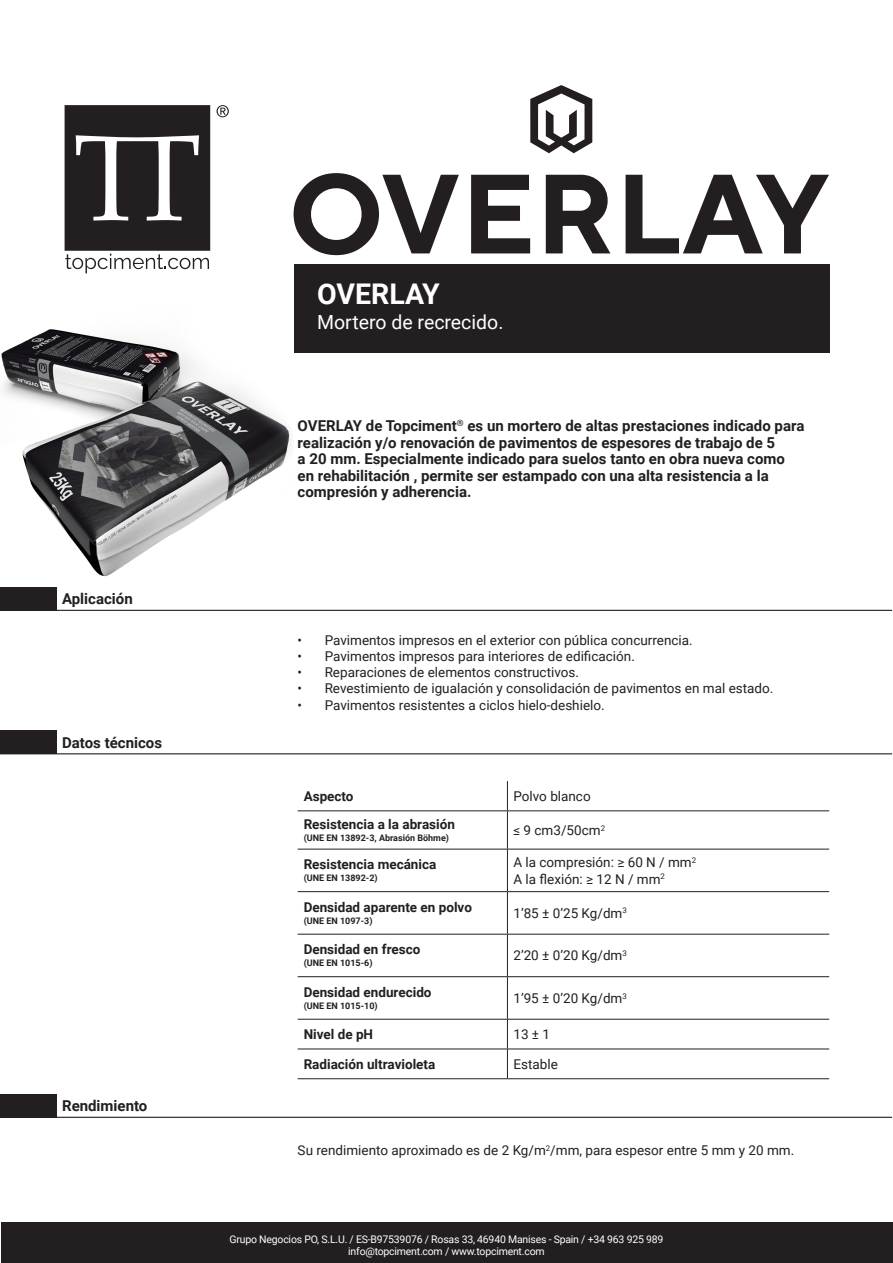
<style>
.page{position:relative;width:893px;height:1263px;background:#fff}
.page>*{position:absolute;margin:0;border:0;box-sizing:border-box;transform-origin:0 0}
.t1{font:700 28.5px "Roboto";color:#fff}
.t2{font:19.5px "Roboto";color:#fff}
.TEXTO_DESTACADO{font:700 15px/16.5px "Roboto";color:#231f20}
.TEXTO_GROSO{font:13.5px "Roboto";color:#231f20}
.cuerpo_texto{font:700 13.5px "Roboto";color:#231f20}
.cuerpo_texto-2{font:13.5px "Roboto";color:#231f20}
.t3{font:10.5px/12px "Roboto";letter-spacing:-.02em;color:#fff;text-align:center}
.cuerpo_texto-3{font:700 9px "Roboto";color:#231f20}
</style>
<div class="page">
<div style="left:1px;top:1222px;width:892px;height:41px;background:#231f20"></div>
<img style="left:1px;top:273px;width:289px;height:319px">
<div style="left:294px;top:264px;width:535px;height:88px;background:#231f20"></div>
<svg style="left:65px;top:105px;width:145px;height:168px"></svg>
<svg style="left:217px;top:105px;width:12px;height:12px"></svg>
<svg style="left:294px;top:173px;width:165px;height:82px"></svg>
<svg style="left:471px;top:175px;width:59px;height:78px"></svg>
<svg style="left:546px;top:175px;width:64px;height:78px"></svg>
<svg style="left:626px;top:175px;width:203px;height:78px"></svg>
<svg style="left:530px;top:85px;width:62px;height:68px"></svg>
<div style="left:0;top:587px;width:56px;height:23px;background:#231f20"></div>
<hr style="left:0;top:610px;width:56px;height:1px;background:#231f20">
<hr style="left:56px;top:610px;width:836px;height:1px;background:#231f20">
<div style="left:0;top:730px;width:56px;height:24px;background:#231f20"></div>
<hr style="left:56px;top:753px;width:836px;height:1px;background:#231f20">
<hr style="left:298px;top:1048px;width:209px;height:1px;background:#231f20">
<hr style="left:507px;top:1048px;width:322px;height:1px;background:#231f20">
<hr style="left:298px;top:1078px;width:209px;height:1px;background:#231f20">
<hr style="left:507px;top:1078px;width:322px;height:1px;background:#231f20">
<hr style="left:298px;top:810px;width:209px;height:1px;background:#231f20">
<hr style="left:507px;top:810px;width:322px;height:1px;background:#231f20">
<hr style="left:298px;top:849px;width:209px;height:1px;background:#231f20">
<hr style="left:507px;top:849px;width:322px;height:1px;background:#231f20">
<hr style="left:298px;top:891px;width:209px;height:1px;background:#231f20">
<hr style="left:507px;top:891px;width:322px;height:1px;background:#231f20">
<hr style="left:298px;top:934px;width:209px;height:1px;background:#231f20">
<hr style="left:507px;top:934px;width:322px;height:1px;background:#231f20">
<svg style="left:507px;top:781px;width:1px;height:29px"></svg>
<hr style="left:507px;top:811px;width:1px;height:38px;background:#231f20">
<hr style="left:507px;top:849px;width:1px;height:42px;background:#231f20">
<hr style="left:507px;top:892px;width:1px;height:42px;background:#231f20">
<hr style="left:507px;top:934px;width:1px;height:42px;background:#231f20">
<hr style="left:507px;top:977px;width:1px;height:42px;background:#231f20">
<svg style="left:507px;top:1020px;width:1px;height:58px"></svg>
<hr style="left:298px;top:1019px;width:209px;height:1px;background:#231f20">
<hr style="left:507px;top:1019px;width:322px;height:1px;background:#231f20">
<hr style="left:298px;top:976px;width:209px;height:1px;background:#231f20">
<hr style="left:507px;top:976px;width:322px;height:1px;background:#231f20">
<div style="left:0;top:1094px;width:56px;height:23px;background:#231f20"></div>
<hr style="left:0;top:1117px;width:56px;height:1px;background:#231f20">
<hr style="left:56px;top:1117px;width:836px;height:1px;background:#231f20">
<h3 class="TEXTO_DESTACADO" style="left:62px;top:590px;width:72px">Aplicación</h3>
<h3 class="TEXTO_DESTACADO" style="left:62px;top:734px;width:101px">Datos técnicos</h3>
<h3 class="TEXTO_DESTACADO" style="left:62px;top:1097px;width:87px">Rendimiento</h3>
<h1 class="t1" style="left:317px;top:274px;width:124px">OVERLAY</h1>
<h2 class="t2" style="left:317px;top:309px;width:188px">Mortero de recrecido.</h2>
<p class="TEXTO_DESTACADO" style="left:298px;top:417px;width:508px">OVERLAY de Topciment<sup>®</sup> es un mortero de altas prestaciones indicado para realización y/o renovación de pavimentos de espesores de trabajo de 5<br>a 20 mm. Especialmente indicado para suelos tanto en obra nueva como en rehabilitación , permite ser estampado con una alta resistencia a la compresión y adherencia.</p>
<p class="TEXTO_GROSO" style="left:298px;top:631px;width:397px">• Pavimentos impresos en el exterior con pública concurrencia.</p>
<p class="TEXTO_GROSO" style="left:298px;top:647px;width:339px">• Pavimentos impresos para interiores de edificación.</p>
<p class="TEXTO_GROSO" style="left:298px;top:663px;width:283px">• Reparaciones de elementos constructivos.</p>
<p class="TEXTO_GROSO" style="left:298px;top:679px;width:477px">• Revestimiento de igualación y consolidación de pavimentos en mal estado.</p>
<p class="TEXTO_GROSO" style="left:298px;top:695px;width:309px">• Pavimentos resistentes a ciclos hielo-deshielo.</p>
<p class="cuerpo_texto" style="left:304px;top:787px;width:51px">Aspecto</p>
<p class="cuerpo_texto-2" style="left:513px;top:787px;width:79px">Polvo blanco</p>
<p class="cuerpo_texto" style="left:304px;top:815px;width:153px">Resistencia a la abrasión</p>
<p class="cuerpo_texto-3" style="left:304px;top:831px;width:147px">(UNE EN 13892-3, Abrasión Böhme)</p>
<p class="cuerpo_texto-2" style="left:513px;top:821px;width:93px">≤ 9 cm3/50cm<sup>2</sup></p>
<p class="cuerpo_texto" style="left:304px;top:855px;width:134px">Resistencia mecánica</p>
<p class="cuerpo_texto-3" style="left:304px;top:872px;width:76px">(UNE EN 13892-2)</p>
<p class="cuerpo_texto-2" style="left:513px;top:853px;width:184px">A la compresión: ≥ 60 N / mm<sup>2</sup></p>
<p class="cuerpo_texto-2" style="left:513px;top:869px;width:153px">A la flexión: ≥ 12 N / mm<sup>2</sup></p>
<p class="cuerpo_texto" style="left:304px;top:898px;width:170px">Densidad aparente en polvo</p>
<p class="cuerpo_texto-3" style="left:304px;top:914px;width:70px">(UNE EN 1097-3)</p>
<p class="cuerpo_texto-2" style="left:513px;top:904px;width:115px">1’85 ± 0’25 Kg/dm<sup>3</sup></p>
<p class="cuerpo_texto" style="left:304px;top:940px;width:118px">Densidad en fresco</p>
<p class="cuerpo_texto-3" style="left:304px;top:957px;width:70px">(UNE EN 1015-6)</p>
<p class="cuerpo_texto-2" style="left:513px;top:946px;width:115px">2’20 ± 0’20 Kg/dm<sup>3</sup></p>
<p class="cuerpo_texto" style="left:304px;top:983px;width:129px">Densidad endurecido</p>
<p class="cuerpo_texto-3" style="left:304px;top:999px;width:76px">(UNE EN 1015-10)</p>
<p class="cuerpo_texto-2" style="left:513px;top:989px;width:115px">1’95 ± 0’20 Kg/dm<sup>3</sup></p>
<p class="cuerpo_texto" style="left:304px;top:1025px;width:71px">Nivel de pH</p>
<p class="cuerpo_texto-2" style="left:513px;top:1025px;width:38px">13 ± 1</p>
<p class="cuerpo_texto" style="left:304px;top:1055px;width:133px">Radiación ultravioleta</p>
<p class="cuerpo_texto-2" style="left:513px;top:1055px;width:46px">Estable</p>
<p class="TEXTO_GROSO" style="left:298px;top:1141px;width:498px">Su rendimiento aproximado es de 2 Kg/m<sup>2</sup>/mm, para espesor entre 5 mm y 20 mm.</p>
<p class="t3" style="left:230px;top:1233px;width:435px">Grupo Negocios PO, S.L.U. / ES-B97539076 / Rosas 33, 46940 Manises - Spain / +34 963 925 989 info@topciment.com / www.topciment.com</p>
</div>
